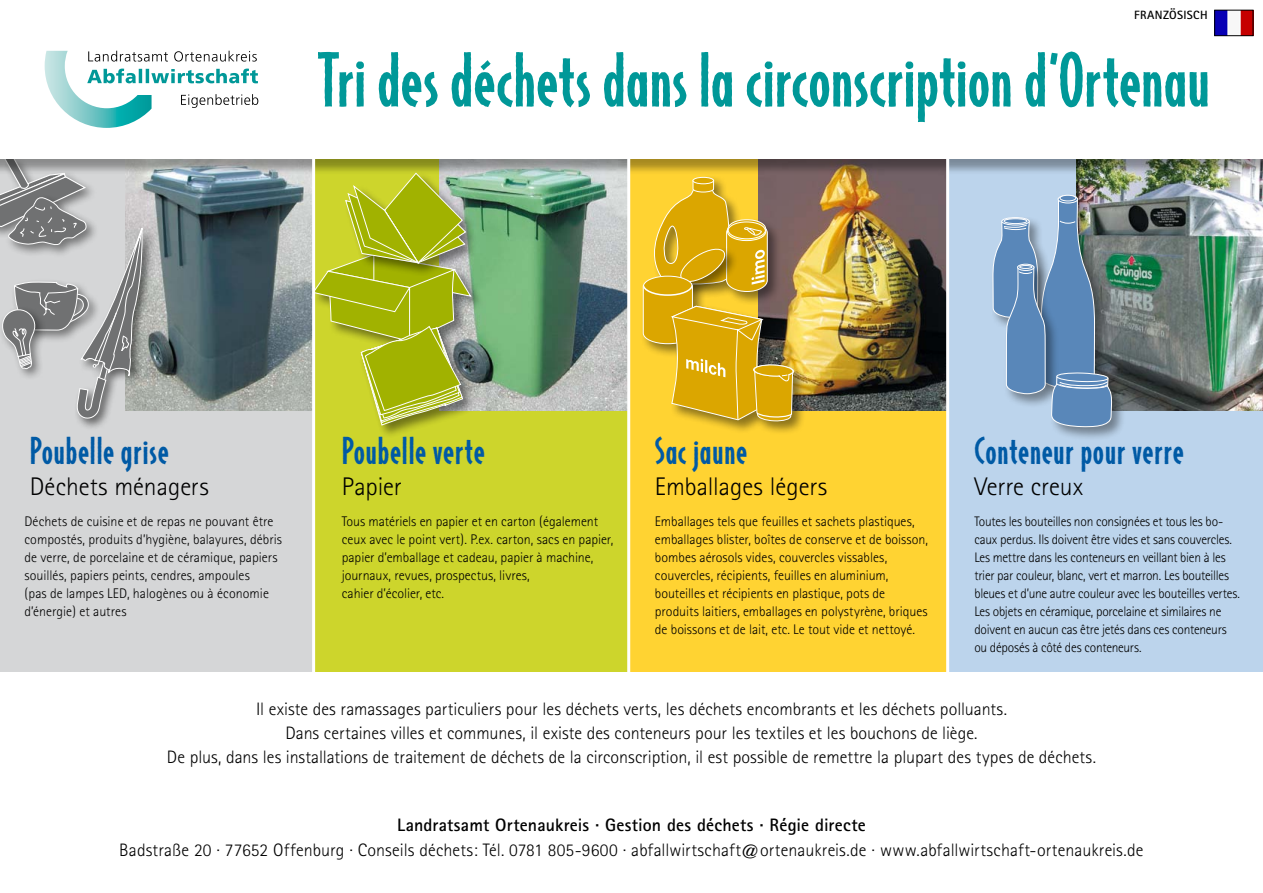
<style>
.page{position:relative;width:1263px;height:893px;background:#fff}
.page>*{position:absolute;margin:0;border:0;box-sizing:border-box;transform-origin:0 0}
.t1{font:84px "Merz Old Style";color:#009898}
.t2{font:42px "Merz Old Style";letter-spacing:.015em;color:#005aa5}
.t3{font:300 25.5px "Rotis Sans Serif";color:#000}
.t4{font:300 18px/24px "Rotis Sans Serif";color:#000;text-align:center}
.t5{font:700 18px "Rotis Sans Serif";letter-spacing:.015em;color:#000}
.t6{font:300 13.95px/18px "Rotis Sans Serif";color:#000}
.t7{font:300 13.8px/18px "Rotis Sans Serif";letter-spacing:-.015em;color:#000}
.t8{font:700 12px "Rotis Sans Serif";letter-spacing:.03em;color:#000}
</style>
<div class="page">
<div style="left:0;top:395px;width:313px;height:277px;background:#d5d6d7"></div>
<div style="left:314px;top:395px;width:314px;height:277px;background:#cdd52c"></div>
<div style="left:628px;top:395px;width:319px;height:277px;background:#ffd332"></div>
<div style="left:947px;top:395px;width:316px;height:277px;background:#bcd4ec"></div>
<img style="left:145px;top:175px;width:167px;height:235px">
<div style="left:628px;top:159px;width:130px;height:251px;background:#ffd332"></div>
<div style="left:947px;top:159px;width:130px;height:251px;background:#bcd4ec"></div>
<img style="left:476px;top:175px;width:151px;height:235px">
<img style="left:758px;top:175px;width:188px;height:235px">
<img style="left:1077px;top:175px;width:186px;height:235px">
<div style="left:74px;top:225px;width:81px;height:206px;background:#000;opacity:.55"></div>
<svg style="left:0;top:175px;width:145px;height:256px;background:#b2b3b4"></svg>
<div style="left:311px;top:253px;width:173px;height:102px;background:#000;opacity:.45"></div>
<div style="left:359px;top:325px;width:117px;height:114px;background:#000;opacity:.45"></div>
<div style="left:344px;top:171px;width:135px;height:106px;background:#000;opacity:.45"></div>
<svg style="left:315px;top:175px;width:157px;height:257px;background:#afbc2e"></svg>
<div style="left:692px;top:177px;width:22px;height:7px;border:1px solid #fff;border-radius:50%"></div>
<div style="left:670px;top:304px;width:106px;height:130px;background:#000;opacity:.45"></div>
<div style="left:751px;top:362px;width:56px;height:73px;background:#000;opacity:.45"></div>
<svg style="left:642px;top:179px;width:153px;height:242px"></svg>
<div style="left:1049px;top:370px;width:77px;height:71px;background:#000;opacity:.4"></div>
<svg style="left:992px;top:194px;width:120px;height:247px"></svg>
<div style="left:0;top:141px;width:1263px;height:34px;background:#000;opacity:.35"></div>
<div style="left:0;top:140px;width:1263px;height:19px;background:#fff"></div>
<svg style="left:45px;top:51px;width:213px;height:77px"></svg>
<hr style="left:312px;top:155px;width:3px;height:519px;background:#fff">
<hr style="left:627px;top:155px;width:3px;height:519px;background:#fff">
<hr style="left:946px;top:155px;width:3px;height:519px;background:#fff">
<img style="left:1216px;top:12px;width:35px;height:22px">
<div style="left:1214px;top:10px;width:39px;height:26px;border:1px solid #000"></div>
<p class="t8" style="left:1134px;top:7px;width:75px">französisch</p>
<h1 class="t1" style="left:317px;top:41px;width:894px">Tri des déchets dans la circonscription d’Ortenau</h1>
<h2 class="t2" style="left:30px;top:432px;width:141px">Poubelle grise</h2>
<h3 class="t3" style="left:30px;top:472px;width:181px">Déchets ménagers</h3>
<p class="t6" style="left:24px;top:512px;width:259px">Déchets de cuisine et de repas ne pouvant être compostés, produits d’hygiène, balayures, débris de verre, de porcelaine et de céramique, papiers souillés, papiers peints, cendres, ampoules<br>(pas de lampes LED, halogènes ou à économie d’énergie) et autres</p>
<h2 class="t2" style="left:342px;top:432px;width:145px">Poubelle verte</h2>
<h3 class="t3" style="left:342px;top:472px;width:62px">Papier</h3>
<p class="t6" style="left:342px;top:512px;width:273px">Tous matériels en papier et en carton (également ceux avec le point vert). P.ex. carton, sacs en papier, papier d’emballage et cadeau, papier à machine, journaux, revues, prospectus, livres,<br>cahier d’écolier, etc.</p>
<h2 class="t2" style="left:655px;top:432px;width:94px">Sac jaune</h2>
<h3 class="t3" style="left:655px;top:472px;width:174px">Emballages légers</h3>
<h2 class="t2" style="left:974px;top:432px;width:211px">Conteneur pour verre</h2>
<h3 class="t3" style="left:974px;top:472px;width:110px">Verre creux</h3>
<p class="t6" style="left:655px;top:512px;width:275px">Emballages tels que feuilles et sachets plastiques, emballages blister, boîtes de conserve et de boisson, bombes aérosols vides, couvercles vissables, couvercles, récipients, feuilles en aluminium, bouteilles et récipients en plastique, pots de produits laitiers, emballages en polystyrène, briques de boissons et de lait, etc. Le tout vide et nettoyé.</p>
<p class="t7" style="left:974px;top:512px;width:267px">Toutes les bouteilles non consignées et tous les bo&shy;caux perdus. Ils doivent être vides et sans couvercles.<br>Les mettre dans les conteneurs en veillant bien à les trier par couleur, blanc, vert et marron. Les bouteilles bleues et d’une autre couleur avec les bouteilles vertes.<br>Les objets en céramique, porcelaine et similaires ne doivent en aucun cas être jetés dans ces conteneurs ou déposés à côté des conteneurs.</p>
<p class="t4" style="left:167px;top:697px;width:930px">Il existe des ramassages particuliers pour les déchets verts, les déchets encombrants et les déchets polluants.<br>Dans certaines villes et communes, il existe des conteneurs pour les textiles et les bouchons de liège.<br>De plus, dans les installations de traitement de déchets de la circonscription, il est possible de remettre la plupart des types de déchets.</p>
<p class="t5" style="left:397px;top:813px;width:470px">Landratsamt Ortenaukreis · Gestion des déchets · Régie directe</p>
<p class="t4" style="left:119px;top:838px;width:1026px">Badstraße 20 · 77652 Offenburg · Conseils déchets: Tél. 0781 805-9600 · abfallwirtschaft@ortenaukreis.de · www.abfallwirtschaft-ortenaukreis.de</p>
</div>
